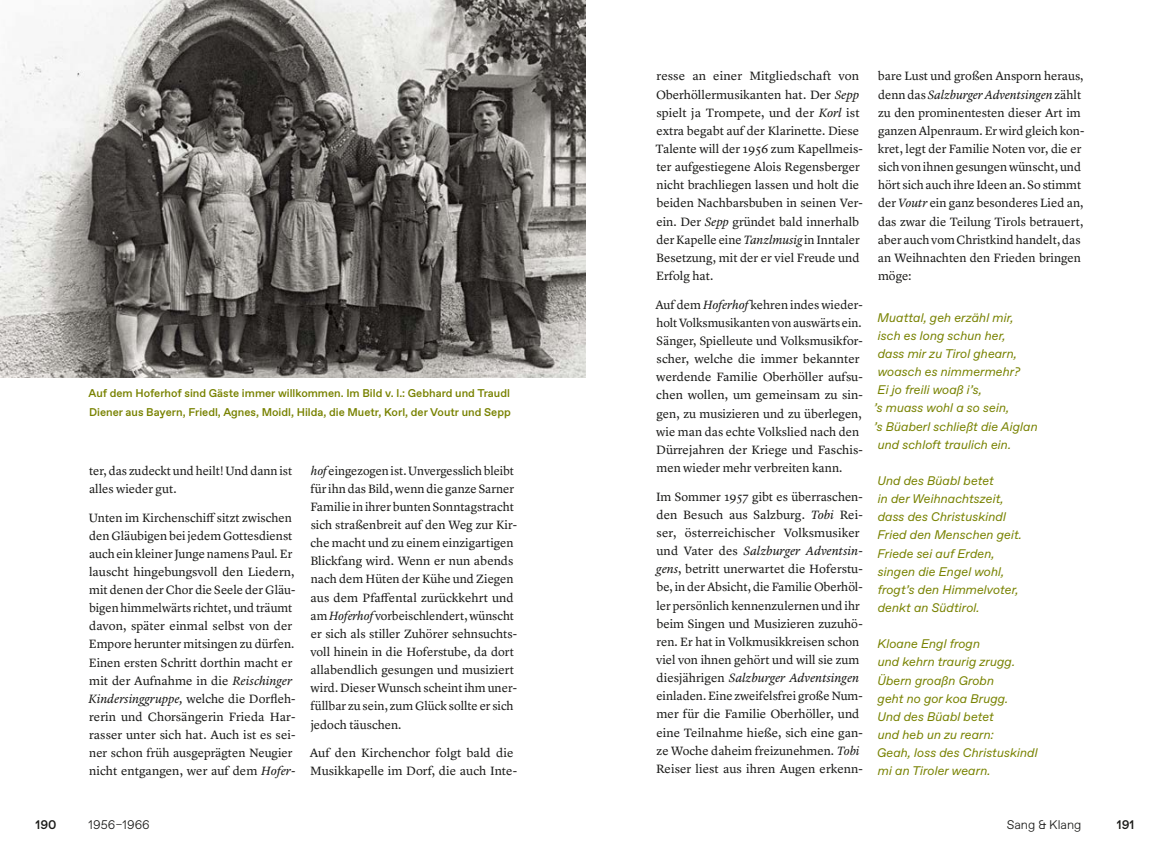
<style>
.page{position:relative;width:1170px;height:851px;background:#fff}
.page>*{position:absolute;margin:0;border:0;box-sizing:border-box;transform-origin:0 0}
.t1{font:12.5px/18.1px "Lyon Text";color:#1a1a18}
.t2{font:italic 12.5px/18.1px "Favorit Std";color:#788200}
.t3{font:300 12.5px "Favorit Std";color:#1a1a18}
.t4{font:500 12.5px "Favorit Std";color:#1a1a18}
.t5{font:500 11.25px/18.1px "Favorit Std";color:#788200}
.s1{font-style:italic}
</style>
<div class="page">
<img style="left:0;top:0;width:585px;height:378px">
<p class="t5" style="left:88px;top:384px;width:424px">Auf dem Hoferhof sind Gäste immer willkommen. Im Bild v. l.: Gebhard und Traudl<br>Diener aus Bayern, Friedl, Agnes, Moidl, Hilda, die Muetr, Korl, der Voutr und Sepp</p>
<p class="t1" style="left:89px;top:460px;width:205px">ter, das zudeckt und heilt! Und dann ist alles wieder gut.</p>
<p class="t1" style="left:89px;top:507px;width:208px">Unten im Kirchenschiff sitzt zwischen den Gläubigen bei jedem Gottesdienst auch ein kleiner Junge namens Paul<span class="s1">.</span> Er lauscht hingebungsvoll den Liedern, mit denen der Chor die Seele der Gläu&shy;bigen himmelwärts richtet, und träumt davon, später einmal selbst von der Empore herunter mitsingen zu dürfen.<br>Einen ersten Schritt dorthin macht er mit der Aufnahme in die <span class="s1">Reischinger Kindersinggruppe,</span> welche die Dorfleh&shy;rerin und Chorsängerin Frieda Har&shy;rasser unter sich hat. Auch ist es sei&shy;ner schon früh ausgeprägten Neugier nicht entgangen, wer auf dem <span class="s1">Hofer-</span></p>
<p class="t1" style="left:310px;top:460px;width:208px"><span class="s1">hof</span> eingezogen ist. Unvergesslich bleibt für ihn das Bild, wenn die ganze Sarner Familie in ihrer bunten Sonntagstracht sich straßenbreit auf den Weg zur Kir&shy;che macht und zu einem einzigartigen Blickfang wird. Wenn er nun abends nach dem Hüten der Kühe und Ziegen aus dem Pfaffental zurückkehrt und am <span class="s1">Hoferhof</span> vorbeischlendert, wünscht er sich als stiller Zuhörer sehnsuchts&shy;voll hinein in die Hoferstube, da dort allabendlich gesungen und musiziert wird. Dieser Wunsch scheint ihm uner&shy;füllbar zu sein, zum Glück sollte er sich jedoch täuschen.</p>
<p class="t1" style="left:309px;top:743px;width:209px">Auf den Kirchenchor folgt bald die<br>Musikkapelle im Dorf, die auch Inte-</p>
<p class="t1" style="left:655px;top:66px;width:209px">resse an einer Mitgliedschaft von Oberhöllermusikanten hat. Der <span class="s1">Sepp </span>spielt ja Trompete, und der <span class="s1">Korl</span> ist extra begabt auf der Klarinette. Diese Talente will der 1956 zum Kapellmeis&shy;ter aufgestiegene Alois Regensberger nicht brachliegen lassen und holt die beiden Nachbarsbuben in seinen Ver&shy;ein. Der <span class="s1">Sepp</span> gründet bald innerhalb der Kapelle eine <span class="s1">Tanzlmusig</span> in Inntaler Besetzung, mit der er viel Freude und Erfolg hat.</p>
<p class="t1" style="left:655px;top:294px;width:209px">Auf dem <span class="s1">Hoferhof</span> kehren indes wieder&shy;holt Volksmusikanten von auswärts ein.<br>Sänger, Spielleute und Volksmusikfor&shy;scher, welche die immer bekannter werdende Familie Oberhöller aufsu&shy;chen wollen, um gemeinsam zu sin&shy;gen, zu musizieren und zu überlegen, wie man das echte Volkslied nach den Dürrejahren der Kriege und Faschis&shy;men wieder mehr verbreiten kann.</p>
<p class="t1" style="left:656px;top:486px;width:208px">Im Sommer 1957 gibt es überraschen&shy;den Besuch aus Salzburg. <span class="s1">Tobi</span> Rei&shy;ser, österreichischer Volksmusiker und Vater des <span class="s1">Salzburger Adventsin&shy;gens</span>, betritt unerwartet die Hoferstu&shy;be, in der Absicht, die Familie Oberhöl&shy;ler persönlich kennenzulernen und ihr beim Singen und Musizieren zuzuhö&shy;ren. Er hat in Volkmusikkreisen schon viel von ihnen gehört und will sie zum diesjährigen <span class="s1">Salzburger Adventsingen </span>einladen. Eine zweifelsfrei große Num&shy;mer für die Familie Oberhöller, und eine Teilnahme hieße, sich eine gan&shy;ze Woche daheim freizunehmen. <span class="s1">Tobi </span>Reiser liest aus ihren Augen erkenn-</p>
<p class="t1" style="left:877px;top:66px;width:208px">bare Lust und großen Ansporn heraus, denn das <span class="s1">Salzburger Adventsingen</span> zählt zu den prominentesten dieser Art im ganzen Alpenraum. Er wird gleich kon&shy;kret, legt der Familie Noten vor, die er sich von ihnen gesungen wünscht, und hört sich auch ihre Ideen an. So stimmt der <span class="s1">Voutr</span> ein ganz besonderes Lied an, das zwar die Teilung Tirols betrauert, aber auch vom Christkind handelt, das an Weihnachten den Frieden bringen möge:</p>
<p class="t2" style="left:877px;top:308px;width:137px">Muattal, geh erzähl mir,</p>
<p class="t2" style="left:877px;top:326px;width:129px">isch es long schun her,</p>
<p class="t2" style="left:877px;top:344px;width:141px">dass mir zu Tirol ghearn,</p>
<p class="t2" style="left:877px;top:362px;width:144px">woasch es nimmermehr?</p>
<p class="t2" style="left:877px;top:380px;width:106px">Ei jo freili woaß i’s,</p>
<p class="t2" style="left:873px;top:398px;width:137px">’s muass wohl a so sein,</p>
<p class="t2" style="left:873px;top:417px;width:166px">’s Büaberl schließt die Aiglan</p>
<p class="t2" style="left:877px;top:435px;width:135px">und schloft traulich ein.</p>
<p class="t2" style="left:877px;top:471px;width:146px">Und des Büabl betet<br>in der Weihnachtszeit, dass des Christuskindl<br>Fried den Menschen geit.<br>Friede sei auf Erden, singen die Engel wohl, frogt’s den Himmelvoter, denkt an Südtirol.</p>
<p class="t2" style="left:877px;top:634px;width:162px">Kloane Engl frogn<br>und kehrn traurig zrugg.<br>Übern groaßn Grobn<br>geht no gor koa Brugg.<br>Und des Büabl betet<br>und heb un zu rearn:<br>Geah, loss des Christuskindl mi an Tiroler wearn.</p>
<p class="t4" style="left:35px;top:816px;width:23px">190</p>
<p class="t3" style="left:89px;top:816px;width:63px">1956–1966</p>
<p class="t3" style="left:1006px;top:816px;width:76px">Sang &amp; Klang</p>
<p class="t4" style="left:1116px;top:816px;width:19px">191</p>
</div>
